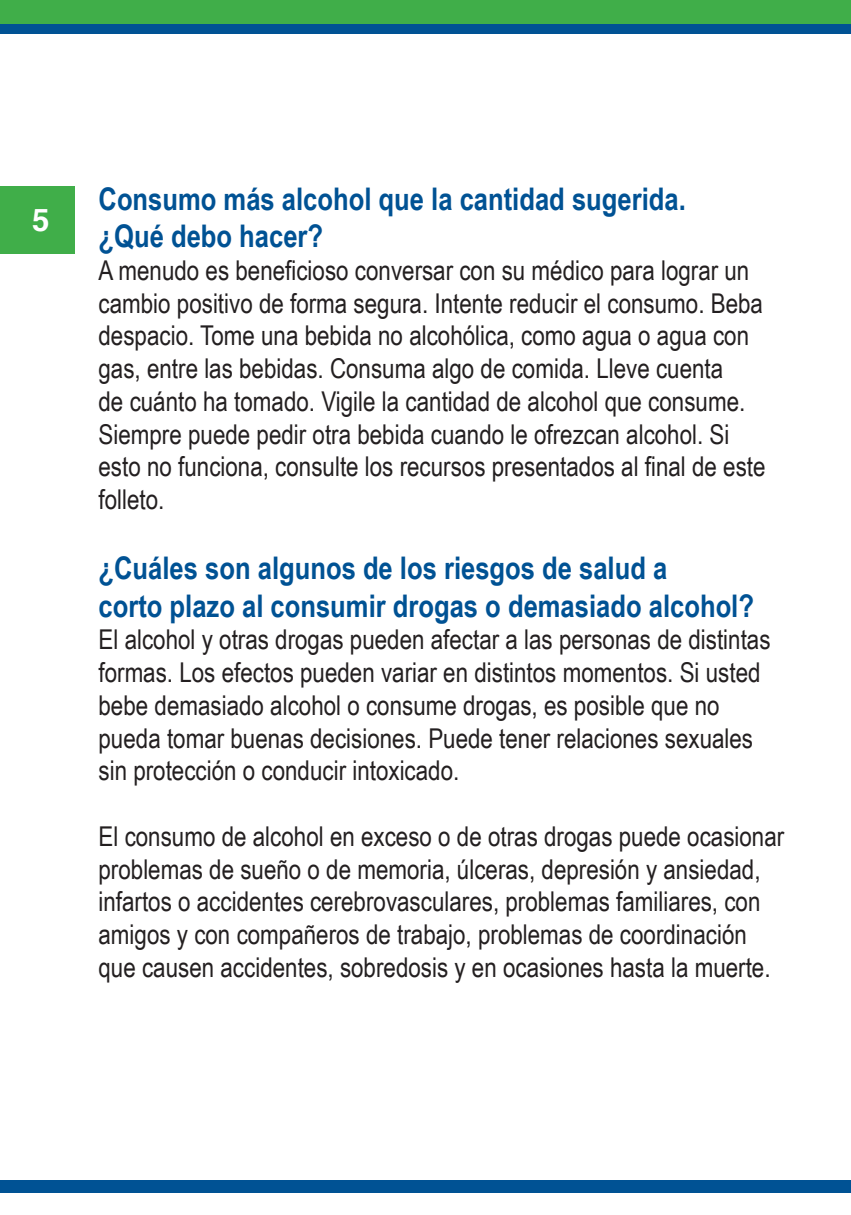
<style>
.page{position:relative;width:851px;height:1215px;background:#fff}
.page>*{position:absolute;margin:0;border:0;box-sizing:border-box;transform-origin:0 0}
.t1{font:700 31.28px/37.4px "Arial Narrow";color:#005294}
.t2{font:700 31.28px "Helvetica";color:#fff}
.t3{font:27.22px/32.9px "Arial Narrow";color:#231f20}
</style>
<div class="page">
<div style="left:0;top:11px;width:850px;height:23px;background:#005294"></div>
<div style="left:0;top:187px;width:75px;height:67px;background:#40ae49"></div>
<div style="left:0;top:0;width:850px;height:23px;background:#40ae49"></div>
<div style="left:0;top:1180px;width:850px;height:13px;background:#005294"></div>
<p class="t2" style="left:32px;top:192px;width:19px">5</p>
<p class="t1" style="left:98px;top:179px;width:588px">Consumo más alcohol que la cantidad sugerida. ¿Qué debo hacer?</p>
<p class="t3" style="left:98px;top:253px;width:668px">A menudo es beneficioso conversar con su médico para lograr un cambio positivo de forma segura. Intente reducir el consumo. Beba despacio. Tome una bebida no alcohólica, como agua o agua con gas, entre las bebidas. Consuma algo de comida. Lleve cuenta<br>de cuánto ha tomado. Vigile la cantidad de alcohol que consume.<br>Siempre puede pedir otra bebida cuando le ofrezcan alcohol. Si esto no funciona, consulte los recursos presentados al final de este folleto.</p>
<p class="t1" style="left:98px;top:548px;width:657px">¿Cuáles son algunos de los riesgos de salud a<br>corto plazo al consumir drogas o demasiado alcohol?</p>
<p class="t3" style="left:98px;top:622px;width:673px">El alcohol y otras drogas pueden afectar a las personas de distintas formas. Los efectos pueden variar en distintos momentos. Si usted bebe demasiado alcohol o consume drogas, es posible que no pueda tomar buenas decisiones. Puede tener relaciones sexuales sin protección o conducir intoxicado.</p>
<p class="t3" style="left:98px;top:819px;width:687px">El consumo de alcohol en exceso o de otras drogas puede ocasionar problemas de sueño o de memoria, úlceras, depresión y ansiedad, infartos o accidentes cerebrovasculares, problemas familiares, con amigos y con compañeros de trabajo, problemas de coordinación que causen accidentes, sobredosis y en ocasiones hasta la muerte.</p>
</div>
